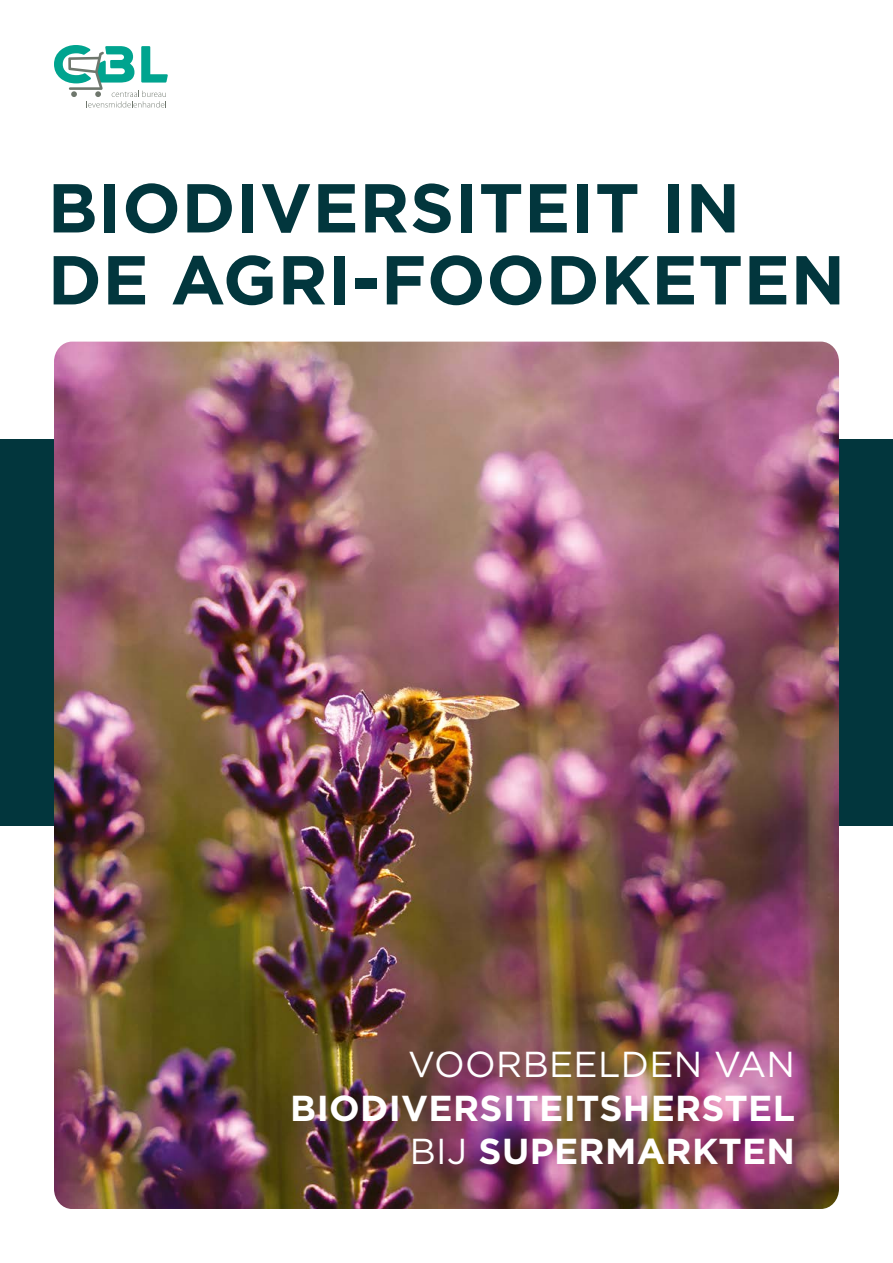
<style>
.page{position:relative;width:893px;height:1263px;background:#fff}
.page>*{position:absolute;margin:0;border:0;box-sizing:border-box;transform-origin:0 0}
.t1{font:700 69px/72px "Gotham";letter-spacing:.01em;color:#02363d}
.t2{font:700 36px/43.3px "Gotham";letter-spacing:.01em;color:#fff;text-align:right}
.t3{font:36px "Gotham";letter-spacing:.01em;color:#fff}
.s1{font-weight:400}
</style>
<div class="page">
<div style="left:0;top:439px;width:893px;height:387px;background:#02363d"></div>
<img style="left:54px;top:342px;width:785px;height:867px">
<svg style="left:54px;top:45px;width:114px;height:63px"></svg>
<h1 class="t1" style="left:48px;top:172px;width:799px">BIODIVERSITEIT IN<br>DE AGRI-FOODKETEN</h1>
<p class="t3" style="left:408px;top:1041px;width:388px">VOORBEELDEN VAN</p>
<p class="t2" style="left:290px;top:1086px;width:506px">BIODIVERSITEITSHERSTEL<br><span class="s1">BIJ</span> SUPERMARKTEN</p>
</div>
